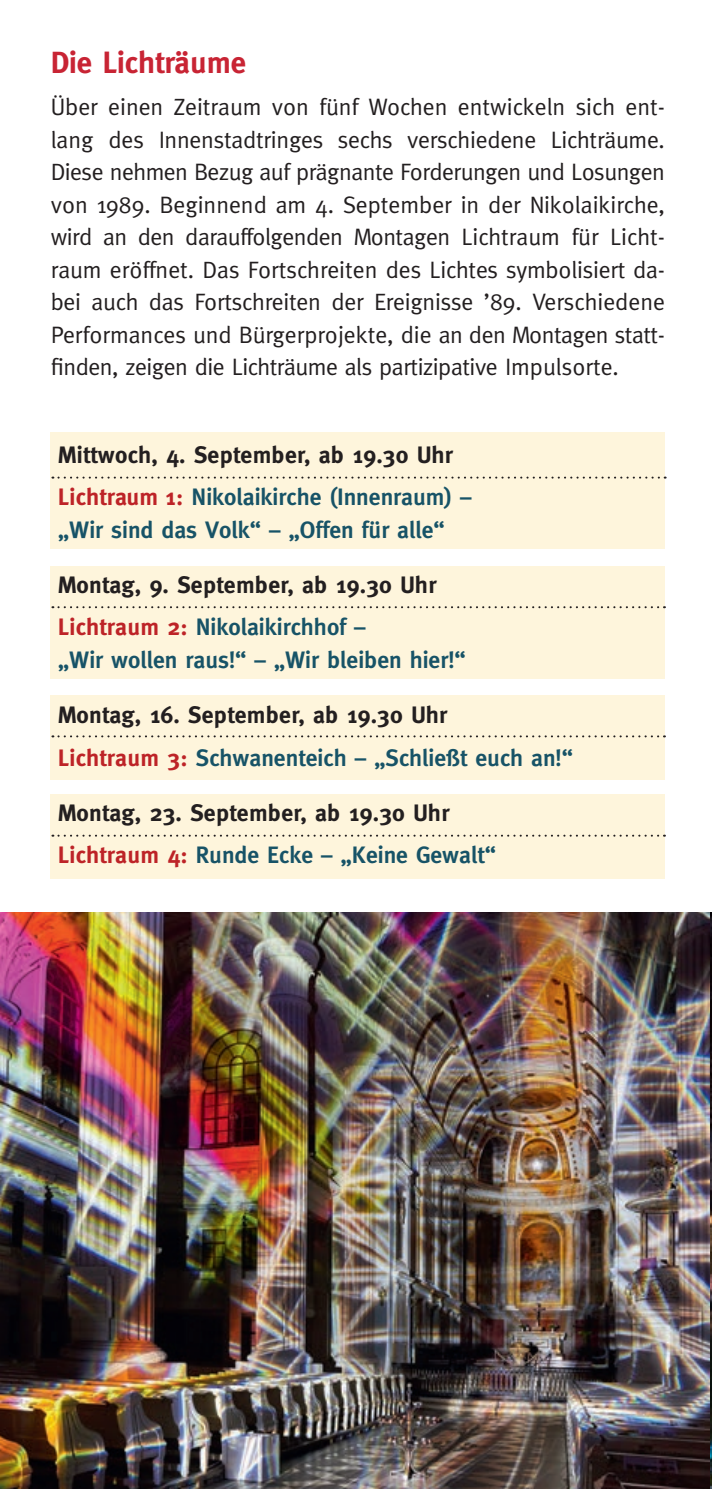
<style>
.page{position:relative;width:712px;height:1489px;background:#fff}
.page>*{position:absolute;margin:0;border:0;box-sizing:border-box;transform-origin:0 0}
.t1{font:700 30.75px "Meta";color:#c82434}
.t2{font:23.75px/32.5px "Meta";letter-spacing:-.02em;color:#231f20;text-align:justify}
.t3{font:23.75px/32.5px "Meta Plus Demi";color:#175367}
.t4{font:700 23.75px "Meta";letter-spacing:.01em;color:#231f20}
.s1{font-family:"Meta";font-weight:700;color:#bd2327}
</style>
<div class="page">
<div style="left:51px;top:432px;width:613px;height:117px;background:#fef5dc"></div>
<div style="left:51px;top:566px;width:613px;height:113px;background:#fef5dc"></div>
<div style="left:51px;top:695px;width:613px;height:85px;background:#fef5dc"></div>
<div style="left:51px;top:794px;width:613px;height:84px;background:#fef5dc"></div>
<img style="left:0;top:912px;width:709px;height:576px">
<svg style="left:52px;top:476px;width:613px;height:2px"></svg>
<svg style="left:52px;top:606px;width:612px;height:2px"></svg>
<svg style="left:52px;top:735px;width:612px;height:2px"></svg>
<svg style="left:52px;top:834px;width:612px;height:2px"></svg>
<p class="t1" style="left:51px;top:44px;width:197px">Die Lichträume</p>
<p class="t2" style="left:51px;top:90px;width:615px">Über einen Zeitraum von fünf Wochen entwickeln sich ent&shy;lang des Innenstadtringes sechs verschiedene Lichträume.<br>Diese nehmen Bezug auf prägnante Forderungen und Losungen von 1989. Beginnend am 4. September in der Nikolaikirche, wird an den darauffolgenden Montagen Lichtraum für Licht&shy;raum eröffnet. Das Fortschreiten des Lichtes symbolisiert da&shy;bei auch das Fortschreiten der Ereignisse ’89. Verschiedene Performances und Bürgerprojekte, die an den Montagen statt&shy;finden, zeigen die Lichträume als partizipative Impulsorte.</p>
<p class="t4" style="left:58px;top:441px;width:396px">Mittwoch, 4. September, ab 19.30 Uhr</p>
<p class="t3" style="left:58px;top:481px;width:415px"><span class="s1">Lichtraum 1:</span> Nikolaikirche (Innenraum) – „Wir sind das Volk“ – „Offen für alle“</p>
<p class="t4" style="left:58px;top:571px;width:380px">Montag, 9. September, ab 19.30 Uhr</p>
<p class="t3" style="left:58px;top:611px;width:409px"><span class="s1">Lichtraum 2:</span> Nikolaikirchhof –<br>„Wir wollen raus!“ – „Wir bleiben hier!“</p>
<p class="t4" style="left:58px;top:701px;width:391px">Montag, 16. September, ab 19.30 Uhr</p>
<p class="t3" style="left:58px;top:741px;width:516px"><span class="s1">Lichtraum 3:</span> Schwanenteich – „Schließt euch an!“</p>
<p class="t4" style="left:58px;top:798px;width:393px">Montag, 23. September, ab 19.30 Uhr</p>
<p class="t3" style="left:58px;top:838px;width:440px"><span class="s1">Lichtraum 4:</span> Runde Ecke – „Keine Gewalt“</p>
</div>
